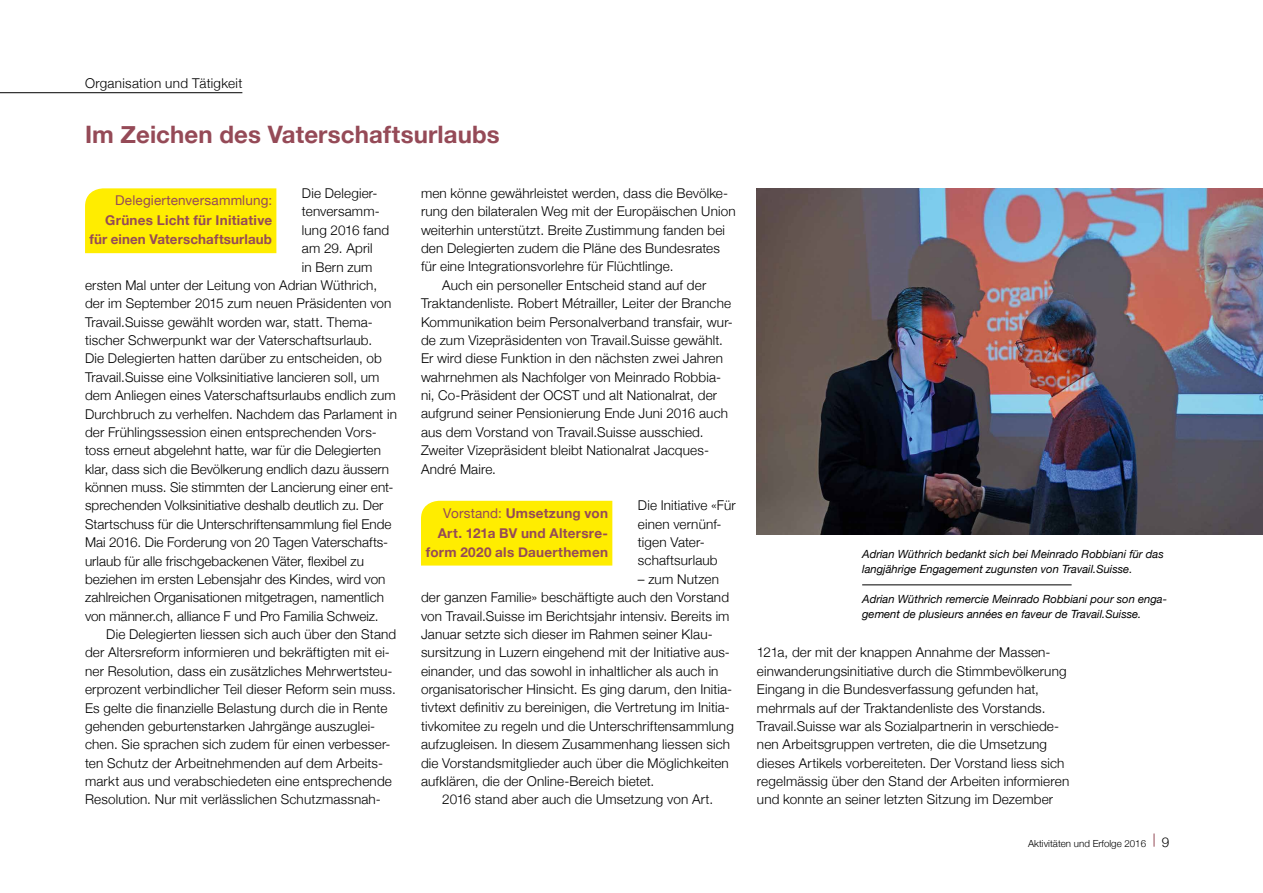
<style>
.page{position:relative;width:1263px;height:893px;background:#fff}
.page>*{position:absolute;margin:0;border:0;box-sizing:border-box;transform-origin:0 0}
.t1{font:700 24px "Helvetica Neue";letter-spacing:.005em;color:#954a57}
.t2{font:300 13.5px/18.3px "Helvetica Neue";letter-spacing:.01em;color:#000}
.t3{font:700 13.5px/19.5px "Helvetica Neue";letter-spacing:.015em;color:#954a57;text-align:right}
.t4{font:13.5px "Helvetica Neue";letter-spacing:.01em;color:#954a57}
.t5{font:italic 11.25px/15px "Helvetica Neue";color:#000}
.t6{font:300 9.75px "Helvetica Neue";color:#000}
.s1{font-weight:400}
.s2{font-size:13.5px}
</style>
<div class="page">
<svg style="left:1154px;top:833px;width:1px;height:14px"></svg>
<hr style="left:0;top:92px;width:242px;height:1px;background:#000">
<div style="left:85px;top:188px;width:191px;height:65px;background:#ffed00"></div>
<div style="left:421px;top:501px;width:191px;height:65px;background:#ffed00"></div>
<img style="left:757px;top:188px;width:506px;height:346px">
<hr style="left:862px;top:585px;width:209px;height:1px;background:#000">
<p class="t2" style="left:85px;top:73px;width:159px">Organisation und Tätigkeit</p>
<h1 class="t1" style="left:85px;top:116px;width:416px">Im Zeichen des Vaterschaftsurlaubs</h1>
<p class="t2" style="left:302px;top:183px;width:77px">Die Delegier-</p>
<p class="t2" style="left:302px;top:201px;width:79px">tenversamm-</p>
<p class="t2" style="left:302px;top:220px;width:89px">lung 2016 fand</p>
<p class="t2" style="left:302px;top:238px;width:72px">am 29. April</p>
<p class="t2" style="left:302px;top:257px;width:72px">in Bern zum</p>
<p class="t2" style="left:85px;top:275px;width:294px">ersten Mal unter der Leitung von Adrian Wüthrich,</p>
<p class="t2" style="left:85px;top:293px;width:308px">der im September 2015 zum neuen Präsidenten von</p>
<p class="t2" style="left:85px;top:312px;width:289px">Travail.Suisse gewählt worden war, statt. Thema-</p>
<p class="t2" style="left:85px;top:330px;width:289px">tischer Schwerpunkt war der Vaterschaftsurlaub.</p>
<p class="t2" style="left:85px;top:348px;width:298px">Die Delegierten hatten darüber zu entscheiden, ob</p>
<p class="t2" style="left:85px;top:367px;width:296px">Travail.Suisse eine Volksinitiative lancieren soll, um</p>
<p class="t2" style="left:85px;top:385px;width:312px">dem Anliegen eines Vaterschaftsurlaubs endlich zum</p>
<p class="t2" style="left:85px;top:404px;width:313px">Durchbruch zu verhelfen. Nachdem das Parlament in</p>
<p class="t2" style="left:85px;top:422px;width:293px">der Frühlingssession einen entsprechenden Vors-</p>
<p class="t2" style="left:85px;top:440px;width:297px">toss erneut abgelehnt hatte, war für die Delegierten</p>
<p class="t2" style="left:85px;top:459px;width:306px">klar, dass sich die Bevölkerung endlich dazu äussern</p>
<p class="t2" style="left:85px;top:477px;width:310px">können muss. Sie stimmten der Lancierung einer ent-</p>
<p class="t2" style="left:85px;top:495px;width:300px">sprechenden Volksinitiative deshalb deutlich zu. Der</p>
<p class="t2" style="left:85px;top:514px;width:308px">Startschuss für die Unterschriftensammlung fiel Ende</p>
<p class="t2" style="left:85px;top:532px;width:305px">Mai 2016. Die Forderung von 20 Tagen Vaterschafts-</p>
<p class="t2" style="left:85px;top:551px;width:280px">urlaub für alle frischgebackenen Väter, flexibel zu</p>
<p class="t2" style="left:85px;top:569px;width:302px">beziehen im ersten Lebensjahr des Kindes, wird von</p>
<p class="t2" style="left:85px;top:587px;width:301px">zahlreichen Organisationen mitgetragen, namentlich</p>
<p class="t2" style="left:85px;top:606px;width:295px">von männer.ch, alliance F und Pro Familia Schweiz.</p>
<p class="t2" style="left:106px;top:624px;width:292px">Die Delegierten liessen sich auch über den Stand</p>
<p class="t2" style="left:85px;top:642px;width:306px">der Altersreform informieren und bekräftigten mit ei-</p>
<p class="t2" style="left:85px;top:661px;width:309px">ner Resolution, dass ein zusätzliches Mehrwertsteu-</p>
<p class="t2" style="left:85px;top:679px;width:312px">erprozent verbindlicher Teil dieser Reform sein muss.</p>
<p class="t2" style="left:85px;top:698px;width:304px">Es gelte die finanzielle Belastung durch die in Rente</p>
<p class="t2" style="left:85px;top:716px;width:292px">gehenden geburtenstarken Jahrgänge auszuglei-</p>
<p class="t2" style="left:85px;top:734px;width:307px">chen. Sie sprachen sich zudem für einen verbesser-</p>
<p class="t2" style="left:85px;top:753px;width:299px">ten Schutz der Arbeitnehmenden auf dem Arbeits-</p>
<p class="t2" style="left:85px;top:771px;width:308px">markt aus und verabschiedeten eine entsprechende</p>
<p class="t2" style="left:85px;top:789px;width:297px">Resolution. Nur mit verlässlichen Schutzmassnah-</p>
<p class="t4" style="left:115px;top:191px;width:158px">Delegiertenversammlung:</p>
<p class="t3" style="left:90px;top:211px;width:184px">Grünes Licht für Initiative für einen Vaterschaftsurlaub</p>
<p class="t2" style="left:421px;top:183px;width:309px">men könne gewährleistet werden, dass die Bevölke-</p>
<p class="t2" style="left:421px;top:201px;width:316px">rung den bilateralen Weg mit der Europäischen Union</p>
<p class="t2" style="left:421px;top:220px;width:306px">weiterhin unterstützt. Breite Zustimmung fanden bei</p>
<p class="t2" style="left:421px;top:238px;width:301px">den Delegierten zudem die Pläne des Bundesrates</p>
<p class="t2" style="left:421px;top:257px;width:254px">für eine Integrationsvorlehre für Flüchtlinge.</p>
<p class="t2" style="left:442px;top:275px;width:266px">Auch ein personeller Entscheid stand auf der</p>
<p class="t2" style="left:421px;top:293px;width:312px">Traktandenliste. Robert Métrailler, Leiter der Branche</p>
<p class="t2" style="left:421px;top:312px;width:313px">Kommunikation beim Personalverband transfair, wur-</p>
<p class="t2" style="left:421px;top:330px;width:303px">de zum Vizepräsidenten von Travail.Suisse gewählt.</p>
<p class="t2" style="left:421px;top:348px;width:304px">Er wird diese Funktion in den nächsten zwei Jahren</p>
<p class="t2" style="left:421px;top:367px;width:301px">wahrnehmen als Nachfolger von Meinrado Robbia-</p>
<p class="t2" style="left:421px;top:385px;width:298px">ni, Co-Präsident der OCST und alt Nationalrat, der</p>
<p class="t2" style="left:421px;top:404px;width:309px">aufgrund seiner Pensionierung Ende Juni 2016 auch</p>
<p class="t2" style="left:421px;top:422px;width:284px">aus dem Vorstand von Travail.Suisse ausschied.</p>
<p class="t2" style="left:421px;top:440px;width:290px">Zweiter Vizepräsident bleibt Nationalrat Jacques-</p>
<p class="t2" style="left:421px;top:459px;width:77px">André Maire.</p>
<p class="t2" style="left:638px;top:495px;width:99px">Die Initiative «Für einen vernünf&shy;tigen Vater&shy;schaftsurlaub</p>
<p class="t2" style="left:638px;top:569px;width:83px">– zum Nutzen</p>
<p class="t2" style="left:421px;top:587px;width:310px">der ganzen Familie» beschäftigte auch den Vorstand</p>
<p class="t2" style="left:421px;top:606px;width:310px">von Travail.Suisse im Berichtsjahr intensiv. Bereits im</p>
<p class="t2" style="left:421px;top:624px;width:293px">Januar setzte sich dieser im Rahmen seiner Klau-</p>
<p class="t2" style="left:421px;top:642px;width:310px">sursitzung in Luzern eingehend mit der Initiative aus-</p>
<p class="t2" style="left:421px;top:661px;width:299px">einander, und das sowohl in inhaltlicher als auch in</p>
<p class="t2" style="left:421px;top:679px;width:313px">organisatorischer Hinsicht. Es ging darum, den Initia-</p>
<p class="t2" style="left:421px;top:697px;width:310px">tivtext definitiv zu bereinigen, die Vertretung im Initia-</p>
<p class="t2" style="left:421px;top:716px;width:314px">tivkomitee zu regeln und die Unterschriftensammlung</p>
<p class="t2" style="left:421px;top:734px;width:311px">aufzugleisen. In diesem Zusammenhang liessen sich</p>
<p class="t2" style="left:421px;top:753px;width:309px">die Vorstandsmitglieder auch über die Möglichkeiten</p>
<p class="t2" style="left:421px;top:771px;width:235px">aufklären, die der Online-Bereich bietet.</p>
<p class="t2" style="left:442px;top:789px;width:272px">2016 stand aber auch die Umsetzung von Art.</p>
<p class="t3" style="left:426px;top:504px;width:184px"><span class="s1">Vorstand:</span> Umsetzung von<br>Art. 121a BV und Altersre&shy;form 2020 als Dauerthemen</p>
<p class="t5" style="left:862px;top:547px;width:303px">Adrian Wüthrich bedankt sich bei Meinrado Robbiani für das langjährige Engagement zugunsten von Travail.Suisse.</p>
<p class="t5" style="left:862px;top:592px;width:306px">Adrian Wüthrich remercie Meinrado Robbiani pour son enga&shy;gement de plusieurs années en faveur de Travail.Suisse.</p>
<p class="t2" style="left:757px;top:642px;width:314px">121a, der mit der knappen Annahme der Massen&shy;einwanderungsinitiative durch die Stimmbevölkerung Eingang in die Bundesverfassung gefunden hat, mehrmals auf der Traktandenliste des Vorstands.<br>Travail.Suisse war als Sozialpartnerin in verschiede&shy;nen Arbeitsgruppen vertreten, die die Umsetzung dieses Artikels vorbereiteten. Der Vorstand liess sich regelmässig über den Stand der Arbeiten informieren und konnte an seiner letzten Sitzung im Dezember</p>
<p class="t6" style="left:1028px;top:835px;width:143px">Aktivitäten und Erfolge 2016 <span class="s2">9</span></p>
</div>
